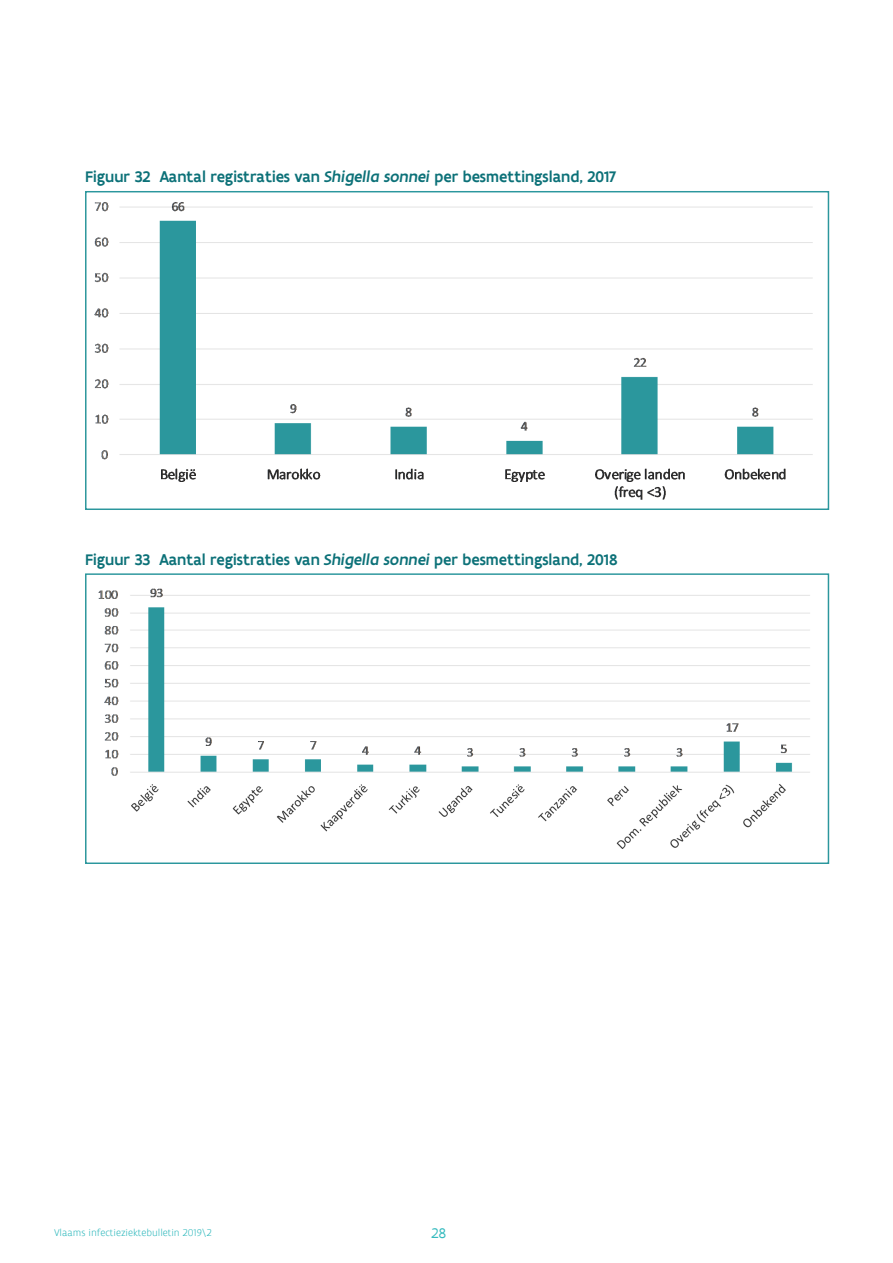
<style>
.page{position:relative;width:893px;height:1263px;background:#fff}
.page>*{position:absolute;margin:0;border:0;box-sizing:border-box;transform-origin:0 0}
.t1{font:500 16.5px "Flanders Art Sans";color:#0c7178}
.t2{font:15px "Flanders Art Sans";color:#34babe}
.t3{font:300 10.5px "Flanders Art Sans";color:#34babe}
.s1{font-style:italic}
</style>
<div class="page">
<img style="left:94px;top:202px;width:719px;height:298px">
<img style="left:98px;top:588px;width:712px;height:261px">
<p class="t1" style="left:85px;top:167px;width:533px">Figuur 32 Aantal registraties van <span class="s1">Shigella sonnei</span> per besmettingsland, 2017</p>
<p class="t1" style="left:85px;top:549px;width:534px">Figuur 33 Aantal registraties van <span class="s1">Shigella sonnei</span> per besmettingsland, 2018</p>
<p class="t3" style="left:54px;top:1227px;width:159px">Vlaams infectieziektebulletin 2019\2</p>
<p class="t2" style="left:431px;top:1224px;width:16px">28</p>
</div>
